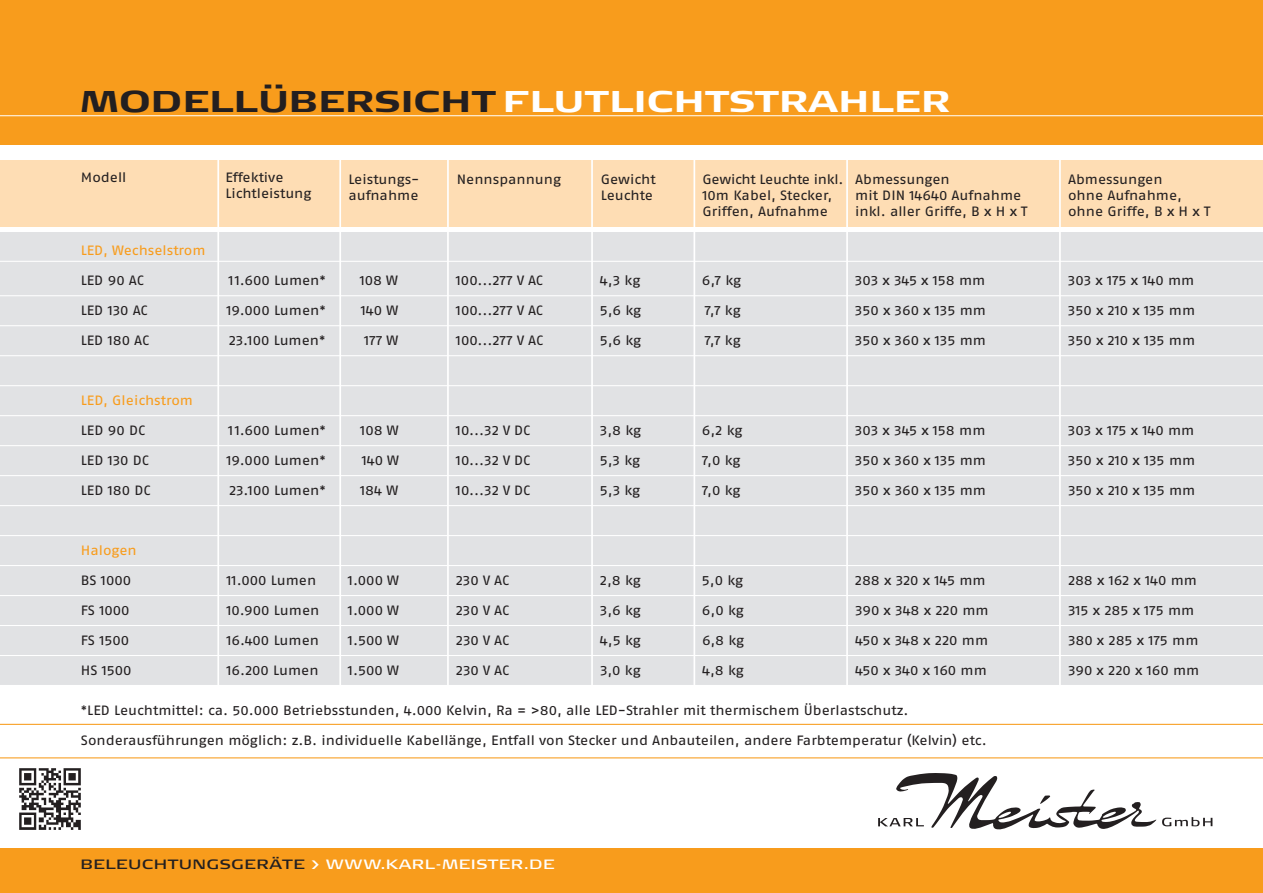
<style>
.page{position:relative;width:1263px;height:893px;background:#fff}
.page>*{position:absolute;margin:0;border:0;box-sizing:border-box;transform-origin:0 0}
.t1{font:700 30px "Signa Ext Column";letter-spacing:.035em;color:#fff}
.t2{font:13.5px/16.2px "Fago Ex Regular Lf";letter-spacing:-.005em;color:#231f20}
.t3{font:13.5px "Fago Ex Regular Lf";color:#f89c1c}
.t4{font:13.5px "Signa Ext Column";letter-spacing:.065em;color:#fff}
.s1{color:#231f20}
</style>
<div class="page">
<svg style="left:1162px;top:817px;width:50px;height:9px"></svg>
<svg style="left:878px;top:773px;width:278px;height:57px"></svg>
<div style="left:0;top:0;width:1263px;height:144px;background:#f89c1c"></div>
<div style="left:0;top:160px;width:1263px;height:66px;background:#feddb4"></div>
<div style="left:0;top:232px;width:1263px;height:453px;background:#e1e2e4"></div>
<hr style="left:846px;top:149px;width:2px;height:567px;background:#fff">
<hr style="left:1059px;top:149px;width:2px;height:567px;background:#fff">
<hr style="left:693px;top:149px;width:2px;height:567px;background:#fff">
<hr style="left:591px;top:149px;width:2px;height:567px;background:#fff">
<hr style="left:447px;top:149px;width:2px;height:567px;background:#fff">
<hr style="left:339px;top:149px;width:2px;height:567px;background:#fff">
<hr style="left:217px;top:149px;width:2px;height:567px;background:#fff">
<hr style="left:0;top:295px;width:1263px;height:1px;background:#fff">
<hr style="left:0;top:355px;width:1263px;height:1px;background:#fff">
<hr style="left:0;top:415px;width:1263px;height:1px;background:#fff">
<hr style="left:0;top:475px;width:1263px;height:1px;background:#fff">
<hr style="left:0;top:535px;width:1263px;height:1px;background:#fff">
<hr style="left:0;top:595px;width:1263px;height:1px;background:#fff">
<hr style="left:0;top:655px;width:1263px;height:1px;background:#fff">
<hr style="left:0;top:724px;width:1263px;height:1px;background:#f89c1c">
<hr style="left:0;top:757px;width:1263px;height:1px;background:#f89c1c">
<hr style="left:0;top:325px;width:1263px;height:1px;background:#fff">
<hr style="left:0;top:261px;width:1263px;height:1px;background:#fff">
<hr style="left:0;top:385px;width:1263px;height:1px;background:#fff">
<hr style="left:0;top:445px;width:1263px;height:1px;background:#fff">
<hr style="left:0;top:505px;width:1263px;height:1px;background:#fff">
<hr style="left:0;top:565px;width:1263px;height:1px;background:#fff">
<hr style="left:0;top:625px;width:1263px;height:1px;background:#fff">
<hr style="left:0;top:115px;width:1263px;height:1px;background:#fff">
<img style="left:19px;top:768px;width:62px;height:62px">
<div style="left:0;top:849px;width:1263px;height:44px;background:#f89c1c"></div>
<h1 class="t1" style="left:81px;top:83px;width:871px"><span class="s1">MODELLÜBERSICHT</span> FLUTLICHTSTRAHLER</h1>
<p class="t2" style="left:225px;top:169px;width:88px">Effektive<br>Lichtleistung</p>
<p class="t2" style="left:81px;top:169px;width:47px">Modell</p>
<p class="t2" style="left:601px;top:171px;width:56px">Gewicht<br>Leuchte</p>
<p class="t2" style="left:702px;top:171px;width:142px">Gewicht Leuchte inkl.<br>10m Kabel, Stecker,<br>Griffen, Aufnahme</p>
<p class="t2" style="left:855px;top:171px;width:173px">Abmessungen<br>mit DIN 14640 Aufnahme inkl. aller Griffe, B x H x T</p>
<p class="t2" style="left:1068px;top:171px;width:143px">Abmessungen<br>ohne Aufnahme, ohne Griffe, B x H x T</p>
<p class="t2" style="left:348px;top:171px;width:73px">Leistungs-</p>
<p class="t2" style="left:457px;top:171px;width:106px">Nennspannung</p>
<p class="t2" style="left:348px;top:187px;width:72px">aufnahme</p>
<p class="t3" style="left:81px;top:243px;width:126px">LED, Wechselstrom</p>
<p class="t2" style="left:81px;top:272px;width:64px">LED 90 AC</p>
<p class="t2" style="left:228px;top:272px;width:99px">11.600 Lumen*</p>
<p class="t2" style="left:360px;top:272px;width:40px">108 W</p>
<p class="t2" style="left:456px;top:272px;width:89px">100...277 V AC</p>
<p class="t2" style="left:600px;top:272px;width:42px">4,3 kg</p>
<p class="t2" style="left:702px;top:272px;width:41px">6,7 kg</p>
<p class="t2" style="left:855px;top:272px;width:132px">303 x 345 x 158 mm</p>
<p class="t2" style="left:1068px;top:272px;width:128px">303 x 175 x 140 mm</p>
<p class="t2" style="left:81px;top:302px;width:68px">LED 130 AC</p>
<p class="t2" style="left:226px;top:302px;width:101px">19.000 Lumen*</p>
<p class="t2" style="left:361px;top:302px;width:39px">140 W</p>
<p class="t2" style="left:456px;top:302px;width:89px">100...277 V AC</p>
<p class="t2" style="left:600px;top:302px;width:43px">5,6 kg</p>
<p class="t2" style="left:705px;top:302px;width:38px">7,7 kg</p>
<p class="t2" style="left:855px;top:302px;width:133px">350 x 360 x 135 mm</p>
<p class="t2" style="left:1068px;top:302px;width:129px">350 x 210 x 135 mm</p>
<p class="t2" style="left:81px;top:332px;width:70px">LED 180 AC</p>
<p class="t2" style="left:229px;top:332px;width:98px">23.100 Lumen*</p>
<p class="t2" style="left:364px;top:332px;width:36px">177 W</p>
<p class="t2" style="left:456px;top:332px;width:89px">100...277 V AC</p>
<p class="t2" style="left:600px;top:332px;width:43px">5,6 kg</p>
<p class="t2" style="left:705px;top:332px;width:38px">7,7 kg</p>
<p class="t2" style="left:855px;top:332px;width:133px">350 x 360 x 135 mm</p>
<p class="t2" style="left:1068px;top:332px;width:129px">350 x 210 x 135 mm</p>
<p class="t3" style="left:81px;top:393px;width:114px">LED, Gleichstrom</p>
<p class="t2" style="left:81px;top:422px;width:66px">LED 90 DC</p>
<p class="t2" style="left:228px;top:422px;width:99px">11.600 Lumen*</p>
<p class="t2" style="left:360px;top:422px;width:40px">108 W</p>
<p class="t2" style="left:456px;top:422px;width:76px">10...32 V DC</p>
<p class="t2" style="left:600px;top:422px;width:43px">3,8 kg</p>
<p class="t2" style="left:702px;top:422px;width:42px">6,2 kg</p>
<p class="t2" style="left:855px;top:422px;width:132px">303 x 345 x 158 mm</p>
<p class="t2" style="left:1068px;top:422px;width:128px">303 x 175 x 140 mm</p>
<p class="t2" style="left:81px;top:452px;width:70px">LED 130 DC</p>
<p class="t2" style="left:226px;top:452px;width:101px">19.000 Lumen*</p>
<p class="t2" style="left:362px;top:452px;width:39px">140 W</p>
<p class="t2" style="left:456px;top:452px;width:76px">10...32 V DC</p>
<p class="t2" style="left:600px;top:452px;width:42px">5,3 kg</p>
<p class="t2" style="left:702px;top:452px;width:40px">7,0 kg</p>
<p class="t2" style="left:855px;top:452px;width:133px">350 x 360 x 135 mm</p>
<p class="t2" style="left:1068px;top:452px;width:129px">350 x 210 x 135 mm</p>
<p class="t2" style="left:81px;top:482px;width:71px">LED 180 DC</p>
<p class="t2" style="left:229px;top:482px;width:98px">23.100 Lumen*</p>
<p class="t2" style="left:360px;top:482px;width:40px">184 W</p>
<p class="t2" style="left:456px;top:482px;width:76px">10...32 V DC</p>
<p class="t2" style="left:600px;top:482px;width:42px">5,3 kg</p>
<p class="t2" style="left:702px;top:482px;width:40px">7,0 kg</p>
<p class="t2" style="left:855px;top:482px;width:133px">350 x 360 x 135 mm</p>
<p class="t2" style="left:1068px;top:482px;width:129px">350 x 210 x 135 mm</p>
<p class="t3" style="left:81px;top:543px;width:57px">Halogen</p>
<p class="t2" style="left:81px;top:572px;width:52px">BS 1000</p>
<p class="t2" style="left:226px;top:572px;width:91px">11.000 Lumen</p>
<p class="t2" style="left:348px;top:572px;width:53px">1.000 W</p>
<p class="t2" style="left:456px;top:572px;width:55px">230 V AC</p>
<p class="t2" style="left:600px;top:572px;width:42px">2,8 kg</p>
<p class="t2" style="left:702px;top:572px;width:43px">5,0 kg</p>
<p class="t2" style="left:855px;top:572px;width:132px">288 x 320 x 145 mm</p>
<p class="t2" style="left:1068px;top:572px;width:131px">288 x 162 x 140 mm</p>
<p class="t2" style="left:81px;top:602px;width:50px">FS 1000</p>
<p class="t2" style="left:226px;top:602px;width:94px">10.900 Lumen</p>
<p class="t2" style="left:348px;top:602px;width:53px">1.000 W</p>
<p class="t2" style="left:456px;top:602px;width:55px">230 V AC</p>
<p class="t2" style="left:600px;top:602px;width:42px">3,6 kg</p>
<p class="t2" style="left:702px;top:602px;width:43px">6,0 kg</p>
<p class="t2" style="left:855px;top:602px;width:135px">390 x 348 x 220 mm</p>
<p class="t2" style="left:1068px;top:602px;width:128px">315 x 285 x 175 mm</p>
<p class="t2" style="left:81px;top:632px;width:50px">FS 1500</p>
<p class="t2" style="left:226px;top:632px;width:94px">16.400 Lumen</p>
<p class="t2" style="left:348px;top:632px;width:52px">1.500 W</p>
<p class="t2" style="left:456px;top:632px;width:55px">230 V AC</p>
<p class="t2" style="left:600px;top:632px;width:42px">4,5 kg</p>
<p class="t2" style="left:702px;top:632px;width:44px">6,8 kg</p>
<p class="t2" style="left:855px;top:632px;width:135px">450 x 348 x 220 mm</p>
<p class="t2" style="left:1068px;top:632px;width:132px">380 x 285 x 175 mm</p>
<p class="t2" style="left:81px;top:662px;width:52px">HS 1500</p>
<p class="t2" style="left:226px;top:662px;width:94px">16.200 Lumen</p>
<p class="t2" style="left:348px;top:662px;width:52px">1.500 W</p>
<p class="t2" style="left:456px;top:662px;width:55px">230 V AC</p>
<p class="t2" style="left:600px;top:662px;width:42px">3,0 kg</p>
<p class="t2" style="left:702px;top:662px;width:43px">4,8 kg</p>
<p class="t2" style="left:855px;top:662px;width:133px">450 x 340 x 160 mm</p>
<p class="t2" style="left:1068px;top:662px;width:133px">390 x 220 x 160 mm</p>
<p class="t2" style="left:81px;top:702px;width:829px">*LED Leuchtmittel: ca. 50.000 Betriebsstunden, 4.000 Kelvin, Ra = &gt;80, alle LED-Strahler mit thermischem Überlastschutz.</p>
<p class="t2" style="left:81px;top:732px;width:907px">Sonderausführungen möglich: z.B. individuelle Kabellänge, Entfall von Stecker und Anbauteilen, andere Farbtemperatur (Kelvin) etc.</p>
<p class="t4" style="left:81px;top:857px;width:475px"><span class="s1">BELEUCHTUNGSGERÄTE</span> &gt; WWW.KARL-MEISTER.DE</p>
</div>
